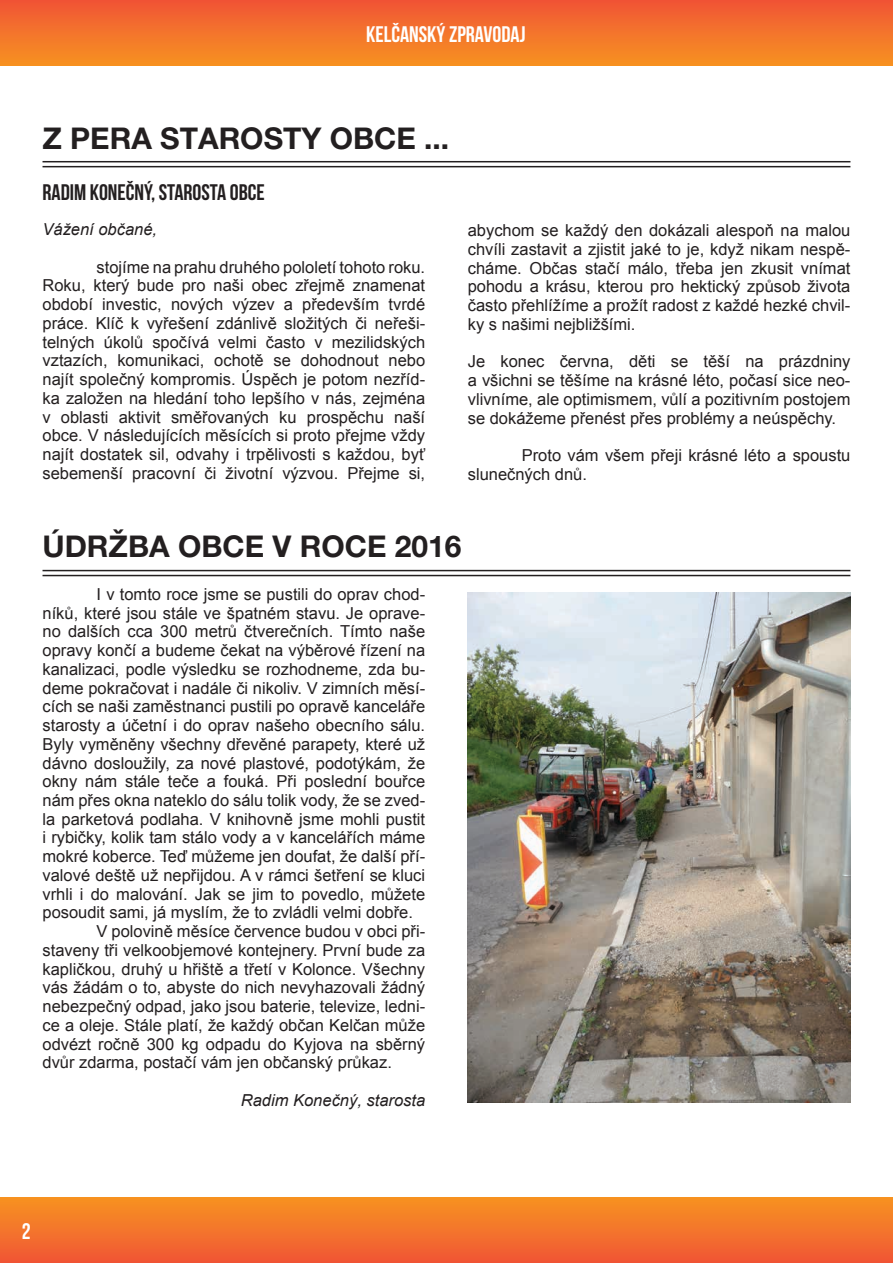
<style>
.page{position:relative;width:893px;height:1263px;background:#fff}
.page>*{position:absolute;margin:0;border:0;box-sizing:border-box;transform-origin:0 0}
.t1{font:700 30px "Helvetica Neue LT Pro";color:#231f20}
.t2{font:22.5px "Bebas Neue";color:#231f20}
.t3{font:22.5px "Bebas Neue";color:#fff}
.t4{font:16.5px/18.8px "Arial";color:#231f20;text-align:justify}
.t5{font:italic 16.5px "Arial";color:#231f20}
</style>
<div class="page">
<div style="left:0;top:0;width:893px;height:66px;background:linear-gradient(to bottom,#f05436,#f79221)"></div>
<div style="left:0;top:1197px;width:893px;height:66px;background:linear-gradient(to bottom,#f79420,#f05635)"></div>
<hr style="left:43px;top:166px;width:807px;height:1px;background:#231f20">
<hr style="left:43px;top:161px;width:807px;height:1px;background:#231f20">
<hr style="left:43px;top:575px;width:807px;height:1px;background:#231f20">
<hr style="left:43px;top:570px;width:807px;height:1px;background:#231f20">
<img style="left:468px;top:592px;width:382px;height:511px">
<h2 class="t3" style="left:366px;top:22px;width:161px">KELČANSKÝ ZPRAVODAJ</h2>
<h1 class="t1" style="left:43px;top:120px;width:408px">Z PERA STAROSTY OBCE ...</h1>
<h2 class="t2" style="left:43px;top:180px;width:224px">RADIM KONEČNÝ, STAROSTA OBCE</h2>
<p class="t5" style="left:43px;top:219px;width:116px">Vážení občané,</p>
<p class="t4" style="left:43px;top:258px;width:384px;text-indent:54px">stojíme na prahu druhého pololetí tohoto roku.<br>Roku, který bude pro naši obec zřejmě znamenat období investic, nových výzev a především tvrdé práce. Klíč k vyřešení zdánlivě složitých či neřeši&shy;telných úkolů spočívá velmi často v mezilidských vztazích, komunikaci, ochotě se dohodnout nebo najít společný kompromis. Úspěch je potom nezříd&shy;ka založen na hledání toho lepšího v nás, zejména v oblasti aktivit směřovaných ku prospěchu naší obce. V následujících měsících si proto přejme vždy najít dostatek sil, odvahy i trpělivosti s každou, byť sebemenší pracovní či životní výzvou. Přejme si,</p>
<p class="t4" style="left:468px;top:221px;width:384px">abychom se každý den dokázali alespoň na malou chvíli zastavit a zjistit jaké to je, když nikam nespě&shy;cháme. Občas stačí málo, třeba jen zkusit vnímat pohodu a krásu, kterou pro hektický způsob života často přehlížíme a prožít radost z každé hezké chvil&shy;ky s našimi nejbližšími.</p>
<p class="t4" style="left:468px;top:352px;width:384px">Je konec června, děti se těší na prázdniny a všichni se těšíme na krásné léto, počasí sice neo&shy;vlivníme, ale optimismem, vůlí a pozitivním postojem se dokážeme přenést přes problémy a neúspěchy.</p>
<p class="t4" style="left:468px;top:446px;width:384px;text-indent:54px">Proto vám všem přeji krásné léto a spoustu slunečných dnů.</p>
<h1 class="t1" style="left:43px;top:528px;width:421px">ÚDRŽBA OBCE V ROCE 2016</h1>
<p class="t4" style="left:97px;top:585px;width:330px">I v tomto roce jsme se pustili do oprav chod-</p>
<p class="t4" style="left:43px;top:603px;width:384px">níků, které jsou stále ve špatném stavu. Je oprave-</p>
<p class="t4" style="left:43px;top:622px;width:384px">no dalších cca 300 metrů čtverečních. Tímto naše</p>
<p class="t4" style="left:43px;top:641px;width:384px">opravy končí a budeme čekat na výběrové řízení na</p>
<p class="t4" style="left:43px;top:660px;width:384px">kanalizaci, podle výsledku se rozhodneme, zda bu-</p>
<p class="t4" style="left:43px;top:678px;width:384px">deme pokračovat i nadále či nikoliv. V zimních měsí-</p>
<p class="t4" style="left:43px;top:697px;width:384px">cích se naši zaměstnanci pustili po opravě kanceláře</p>
<p class="t4" style="left:43px;top:716px;width:384px">starosty a účetní i do oprav našeho obecního sálu.</p>
<p class="t4" style="left:43px;top:735px;width:384px">Byly vyměněny všechny dřevěné parapety, které už</p>
<p class="t4" style="left:43px;top:753px;width:384px">dávno dosloužily, za nové plastové, podotýkám, že</p>
<p class="t4" style="left:43px;top:772px;width:384px">okny nám stále teče a fouká. Při poslední bouřce</p>
<p class="t4" style="left:43px;top:791px;width:384px">nám přes okna nateklo do sálu tolik vody, že se zved-</p>
<p class="t4" style="left:43px;top:810px;width:384px">la parketová podlaha. V knihovně jsme mohli pustit</p>
<p class="t4" style="left:43px;top:828px;width:384px">i rybičky, kolik tam stálo vody a v kancelářích máme</p>
<p class="t4" style="left:43px;top:847px;width:384px">mokré koberce. Teď můžeme jen doufat, že další pří-</p>
<p class="t4" style="left:43px;top:866px;width:384px">valové deště už nepřijdou. A v rámci šetření se kluci</p>
<p class="t4" style="left:43px;top:885px;width:384px">vrhli i do malování. Jak se jim to povedlo, můžete</p>
<p class="t4" style="left:43px;top:903px;width:372px">posoudit sami, já myslím, že to zvládli velmi dobře.</p>
<p class="t4" style="left:97px;top:922px;width:330px">V polovině měsíce července budou v obci při-</p>
<p class="t4" style="left:43px;top:941px;width:384px">staveny tři velkoobjemové kontejnery. První bude za</p>
<p class="t4" style="left:43px;top:960px;width:384px">kapličkou, druhý u hřiště a třetí v Kolonce. Všechny</p>
<p class="t4" style="left:43px;top:978px;width:384px">vás žádám o to, abyste do nich nevyhazovali žádný</p>
<p class="t4" style="left:43px;top:997px;width:384px">nebezpečný odpad, jako jsou baterie, televize, ledni-</p>
<p class="t4" style="left:43px;top:1016px;width:384px">ce a oleje. Stále platí, že každý občan Kelčan může</p>
<p class="t4" style="left:43px;top:1035px;width:384px">odvézt ročně 300 kg odpadu do Kyjova na sběrný</p>
<p class="t4" style="left:43px;top:1053px;width:351px">dvůr zdarma, postačí vám jen občanský průkaz.</p>
<p class="t5" style="left:241px;top:1089px;width:186px">Radim Konečný, starosta</p>
<h2 class="t3" style="left:22px;top:1219px;width:10px">2</h2>
</div>
